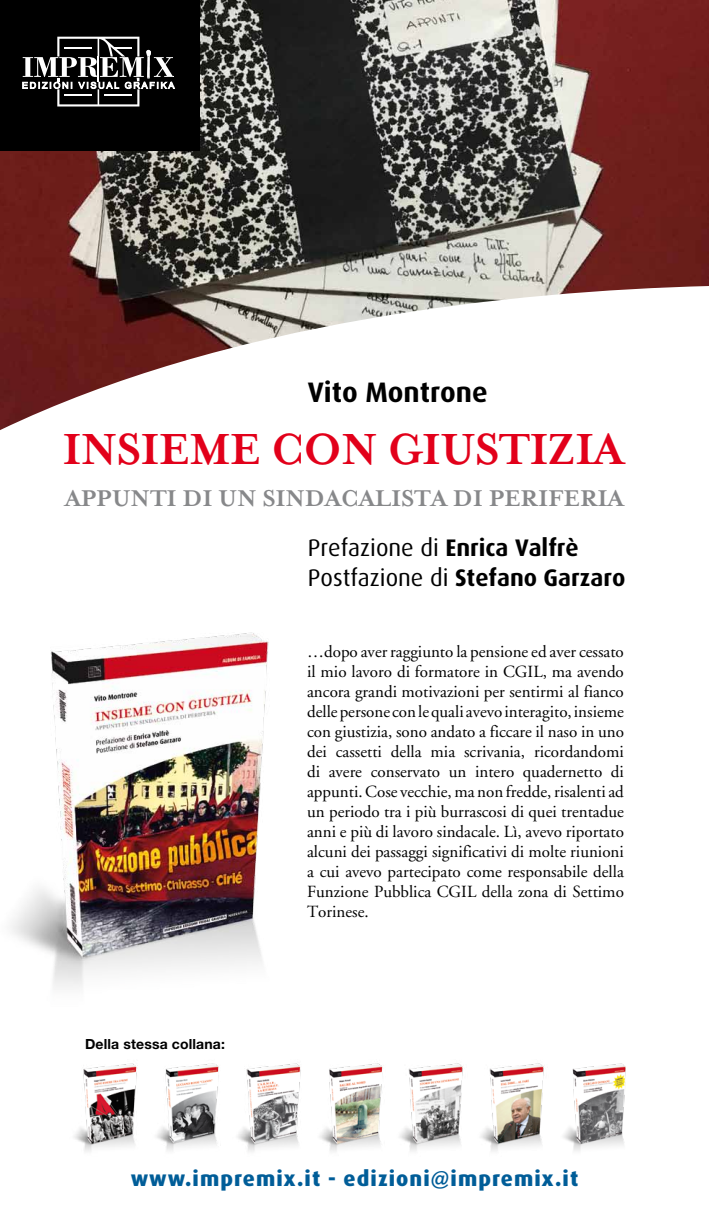
<style>
.page{position:relative;width:709px;height:1219px;background:#fff}
.page>*{position:absolute;margin:0;border:0;box-sizing:border-box;transform-origin:0 0}
.t1{font:700 50px "Mrs Eaves";letter-spacing:-.02em;color:#e2001a}
.t2{font:700 28.2px "Dax";color:#000}
.t3{font:700 26.2px "Mrs Eaves";letter-spacing:-.01em;color:#87888a}
.t4{font:700 24px/30px "Dax";color:#000}
.t5{font:800 21.4px "Dax";letter-spacing:.05em;color:#005d98}
.t6{font:17px/20px "Adobe Garamond";color:#000;text-align:justify}
.t7{font:700 14px "Helvetica Neue";letter-spacing:.01em;color:#000}
.s1{font-weight:400}
</style>
<div class="page">
<img style="left:0;top:0;width:709px;height:430px">
<div style="left:0;top:0;width:199px;height:150px;background:#000"></div>
<svg style="left:22px;top:37px;width:153px;height:69px"></svg>
<img style="left:11px;top:632px;width:258px;height:356px">
<img style="left:563px;top:1063px;width:63px;height:88px">
<img style="left:160px;top:1063px;width:55px;height:88px">
<img style="left:323px;top:1063px;width:60px;height:89px">
<img style="left:481px;top:1063px;width:63px;height:88px">
<img style="left:399px;top:1063px;width:82px;height:88px">
<img style="left:215px;top:1063px;width:108px;height:89px">
<img style="left:74px;top:1063px;width:86px;height:89px">
<h2 class="t2" style="left:308px;top:376px;width:181px">Vito Montrone</h2>
<h1 class="t1" style="left:63px;top:420px;width:563px">INSIEME CON GIUSTIZIA</h1>
<h3 class="t3" style="left:65px;top:483px;width:560px">APPUNTI DI UN SINDACALISTA DI PERIFERIA</h3>
<h3 class="t4" style="left:308px;top:532px;width:319px"><span class="s1">Prefazione di</span> Enrica Valfrè<br><span class="s1">Postfazione di</span> Stefano Garzaro</h3>
<p class="t7" style="left:85px;top:1035px;width:141px">Della stessa collana:</p>
<p class="t6" style="left:307px;top:642px;width:318px">…dopo aver raggiunto la pensione ed aver cessato il mio lavoro di formatore in CGIL, ma avendo ancora grandi motivazioni per sentirmi al fianco delle persone con le quali avevo interagito, insieme con giustizia, sono andato a ficcare il naso in uno dei cassetti della mia scrivania, ricordandomi di avere conservato un intero quadernetto di appunti. Cose vecchie, ma non fredde, risalenti ad un periodo tra i più burrascosi di quei trentadue anni e più di lavoro sindacale. Lì, avevo riportato alcuni dei passaggi significativi di molte riunioni a cui avevo partecipato come responsabile della Funzione Pubblica CGIL della zona di Settimo Torinese.</p>
<p class="t5" style="left:131px;top:1166px;width:449px">www.impremix.it - edizioni@impremix.it</p>
</div>
